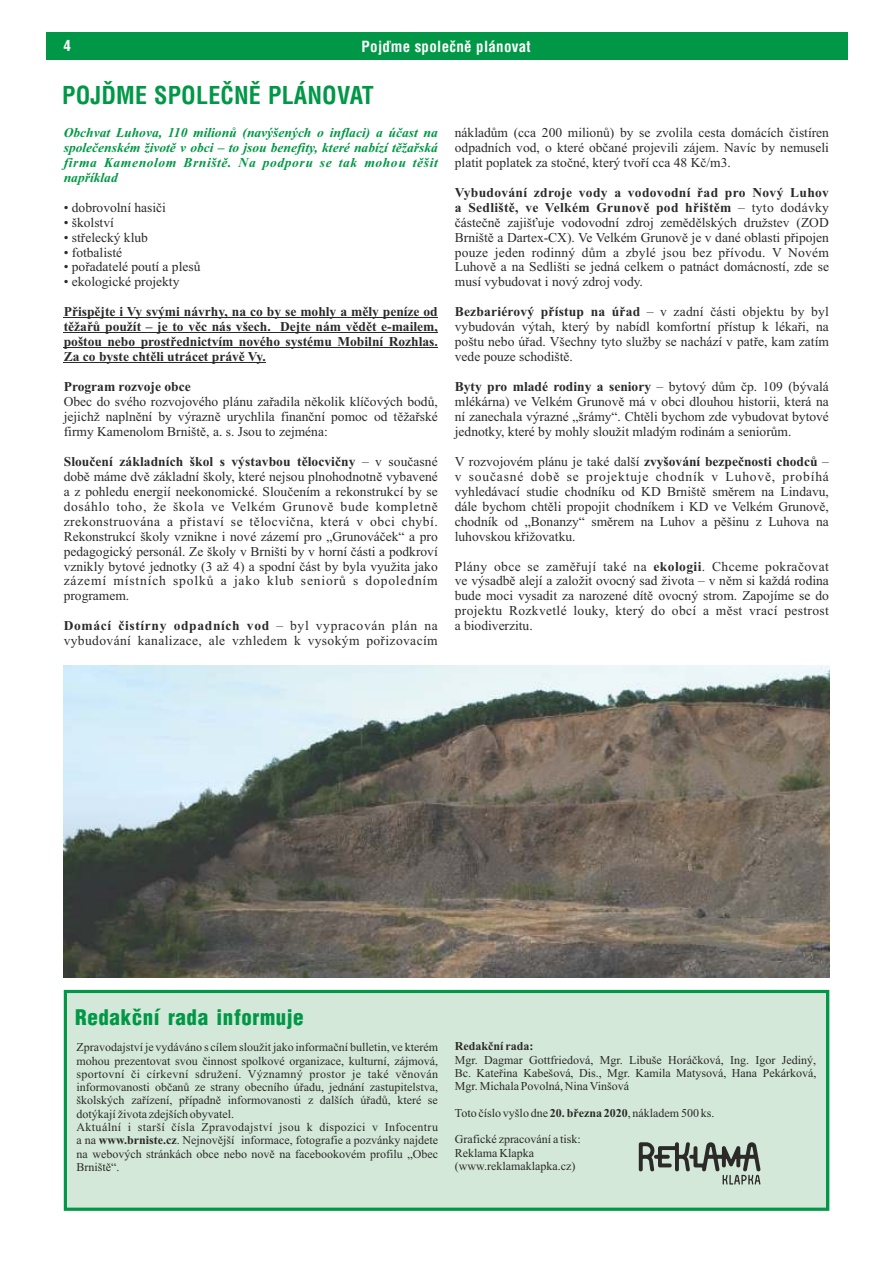
<style>
.page{position:relative;width:893px;height:1263px;background:#fff}
.page>*{position:absolute;margin:0;border:0;box-sizing:border-box;transform-origin:0 0}
.t1{font:700 24px "Switzerland Condensed";letter-spacing:.005em;color:#009846}
.t2{font:900 21px "Switzerland Cond";letter-spacing:.025em;color:#009846}
.t3{font:700 15px "Switzerland Condensed";letter-spacing:.02em;color:#fefefe}
.t4{font:13.5px/15px "Times New Roman";color:#2b2a29;text-align:justify}
.t5{font:700 13.5px/15px "Times New Roman";color:#2b2a29;text-align:justify}
.t6{font:italic 700 13.5px/15px "Times New Roman";letter-spacing:.045em;color:#009846;text-align:justify}
.t7{font:13.5px/15px "Times New Roman";letter-spacing:.03em;color:#2b2a29}
.t8{font:12px/13.4px "Times New Roman";color:#2b2a29}
.t9{font:700 12px "Times New Roman";color:#2b2a29}
.s1{font-weight:700}
</style>
<div class="page">
<div style="left:64px;top:990px;width:765px;height:221px;background:#d3e8d8"></div>
<svg style="left:639px;top:1142px;width:121px;height:42px;background:#98a59b"></svg>
<div style="left:46px;top:32px;width:801px;height:27px;background:#009846"></div>
<hr style="left:64px;top:318px;width:374px;height:1px;background:#2b2a29">
<hr style="left:64px;top:332px;width:374px;height:1px;background:#2b2a29">
<hr style="left:64px;top:347px;width:374px;height:1px;background:#2b2a29">
<hr style="left:64px;top:362px;width:202px;height:1px;background:#2b2a29">
<img style="left:64px;top:665px;width:765px;height:313px">
<p class="t3" style="left:63px;top:39px;width:9px">4</p>
<p class="t3" style="left:362px;top:40px;width:171px">Pojďme společně plánovat</p>
<h1 class="t1" style="left:62px;top:85px;width:313px">POJĎME SPOLEČNĚ PLÁNOVAT</h1>
<p class="t6" style="left:64px;top:126px;width:376px">Obchvat Luhova, 110 milionů (navýšených o inflaci) a účast na společenském životě v obci – to jsou benefity, které nabízí těžařská firma Kamenolom Brniště. Na podporu se tak mohou těšit například</p>
<p class="t4" style="left:64px;top:201px;width:104px">• dobrovolní hasiči</p>
<p class="t4" style="left:64px;top:216px;width:52px">• školství</p>
<p class="t4" style="left:64px;top:231px;width:86px">• střelecký klub</p>
<p class="t4" style="left:64px;top:246px;width:60px">• fotbalisté</p>
<p class="t4" style="left:64px;top:261px;width:138px">• pořadatelé poutí a plesů</p>
<p class="t4" style="left:64px;top:276px;width:117px">• ekologické projekty</p>
<p class="t5" style="left:64px;top:306px;width:376px">Přispějte i Vy svými návrhy, na co by se mohly a měly peníze od těžařů použít – je to věc nás všech. Dejte nám vědět e-mailem, poštou nebo prostřednictvím nového systému Mobilní Rozhlas.<br>Za co byste chtěli utrácet právě Vy.</p>
<p class="t5" style="left:64px;top:380px;width:128px">Program rozvoje obce</p>
<p class="t4" style="left:64px;top:395px;width:376px">Obec do svého rozvojového plánu zařadila několik klíčových bodů, jejichž naplnění by výrazně urychlila finanční pomoc od těžařské firmy Kamenolom Brniště, a. s. Jsou to zejména:</p>
<p class="t4" style="left:64px;top:455px;width:376px"><span class="s1">Sloučení základních škol s výstavbou tělocvičny</span> – v současné době máme dvě základní školy, které nejsou plnohodnotně vybavené a z pohledu energií neekonomické. Sloučením a rekonstrukcí by se dosáhlo toho, že škola ve Velkém Grunově bude kompletně zrekonstruována a přistaví se tělocvična, která v obci chybí.<br>Rekonstrukcí školy vznikne i nové zázemí pro „Grunováček“ a pro pedagogický personál. Ze školy v Brništi by v horní části a podkroví vznikly bytové jednotky (3 až 4) a spodní část by byla využita jako zázemí místních spolků a jako klub seniorů s dopoledním programem.</p>
<p class="t7" style="left:64px;top:620px;width:376px"><span class="s1">Domácí čistírny odpadních vod</span> – byl vypracován plán na vybudování kanalizace, ale vzhledem k vysokým pořizovacím</p>
<p class="t4" style="left:455px;top:126px;width:376px">nákladům (cca 200 milionů) by se zvolila cesta domácích čistíren odpadních vod, o které občané projevili zájem. Navíc by nemuseli platit poplatek za stočné, který tvoří cca 48 Kč/m3.</p>
<p class="t4" style="left:455px;top:186px;width:376px"><span class="s1">Vybudování zdroje vody a vodovodní řad pro Nový Luhov a Sedliště, ve Velkém Grunově pod hřištěm</span> – tyto dodávky částečně zajišťuje vodovodní zdroj zemědělských družstev (ZOD Brniště a Dartex-CX). Ve Velkém Grunově je v dané oblasti připojen pouze jeden rodinný dům a zbylé jsou bez přívodu. V Novém Luhově a na Sedlišti se jedná celkem o patnáct domácností, zde se musí vybudovat i nový zdroj vody.</p>
<p class="t4" style="left:455px;top:306px;width:376px"><span class="s1">Bezbariérový přístup na úřad</span> – v zadní části objektu by byl vybudován výtah, který by nabídl komfortní přístup k lékaři, na poštu nebo úřad. Všechny tyto služby se nachází v patře, kam zatím vede pouze schodiště.</p>
<p class="t4" style="left:455px;top:380px;width:376px"><span class="s1">Byty pro mladé rodiny a seniory</span> – bytový dům čp. 109 (bývalá mlékárna) ve Velkém Grunově má v obci dlouhou historii, která na ní zanechala výrazné „šrámy“. Chtěli bychom zde vybudovat bytové jednotky, které by mohly sloužit mladým rodinám a seniorům.</p>
<p class="t4" style="left:455px;top:455px;width:376px">V rozvojovém plánu je také další <span class="s1">zvyšování bezpečnosti chodců</span> – v současné době se projektuje chodník v Luhově, probíhá vyhledávací studie chodníku od KD Brniště směrem na Lindavu, dále bychom chtěli propojit chodníkem i KD ve Velkém Grunově, chodník od „Bonanzy“ směrem na Luhov a pěšinu z Luhova na luhovskou křižovatku.</p>
<p class="t4" style="left:455px;top:560px;width:376px">Plány obce se zaměřují také na <span class="s1">ekologii</span>. Chceme pokračovat ve výsadbě alejí a založit ovocný sad života – v něm si každá rodina bude moci vysadit za narozené dítě ovocný strom. Zapojíme se do projektu Rozkvetlé louky, který do obcí a měst vrací pestrost a biodiverzitu.</p>
<h2 class="t2" style="left:75px;top:1007px;width:230px">Redakční rada informuje</h2>
<p class="t8" style="left:77px;top:1042px;width:363px">Zpravodajství je vydáváno s cílem sloužit jako informační bulletin, ve kterém mohou prezentovat svou činnost spolkové organizace, kulturní, zájmová, sportovní či církevní sdružení. Významný prostor je také věnován informovanosti občanů ze strany obecního úřadu, jednání zastupitelstva, školských zařízení, případně informovanosti z dalších úřadů, které se dotýkají života zdejších obyvatel.<br>Aktuální i starší čísla Zpravodajství jsou k dispozici v Infocentru a na <span class="s1">www.brniste.cz</span>. Nejnovější informace, fotografie a pozvánky najdete na webových stránkách obce nebo nově na facebookovém profilu „Obec Brniště“.</p>
<p class="t9" style="left:455px;top:1042px;width:80px">Redakční rada:</p>
<p class="t8" style="left:455px;top:1054px;width:363px;text-align:justify">Mgr. Dagmar Gottfriedová, Mgr. Libuše Horáčková, Ing. Igor Jediný, Bc. Kateřina Kabešová, Dis., Mgr. Kamila Matysová, Hana Pekárková, Mgr. Michala Povolná, Nina Vinšová</p>
<p class="t8" style="left:455px;top:1107px;width:261px">Toto číslo vyšlo dne <span class="s1">20. března 2020</span>, nákladem 500 ks.</p>
<p class="t8" style="left:455px;top:1134px;width:128px">Grafické zpracování a tisk:<br>Reklama Klapka (www.reklamaklapka.cz)</p>
</div>
